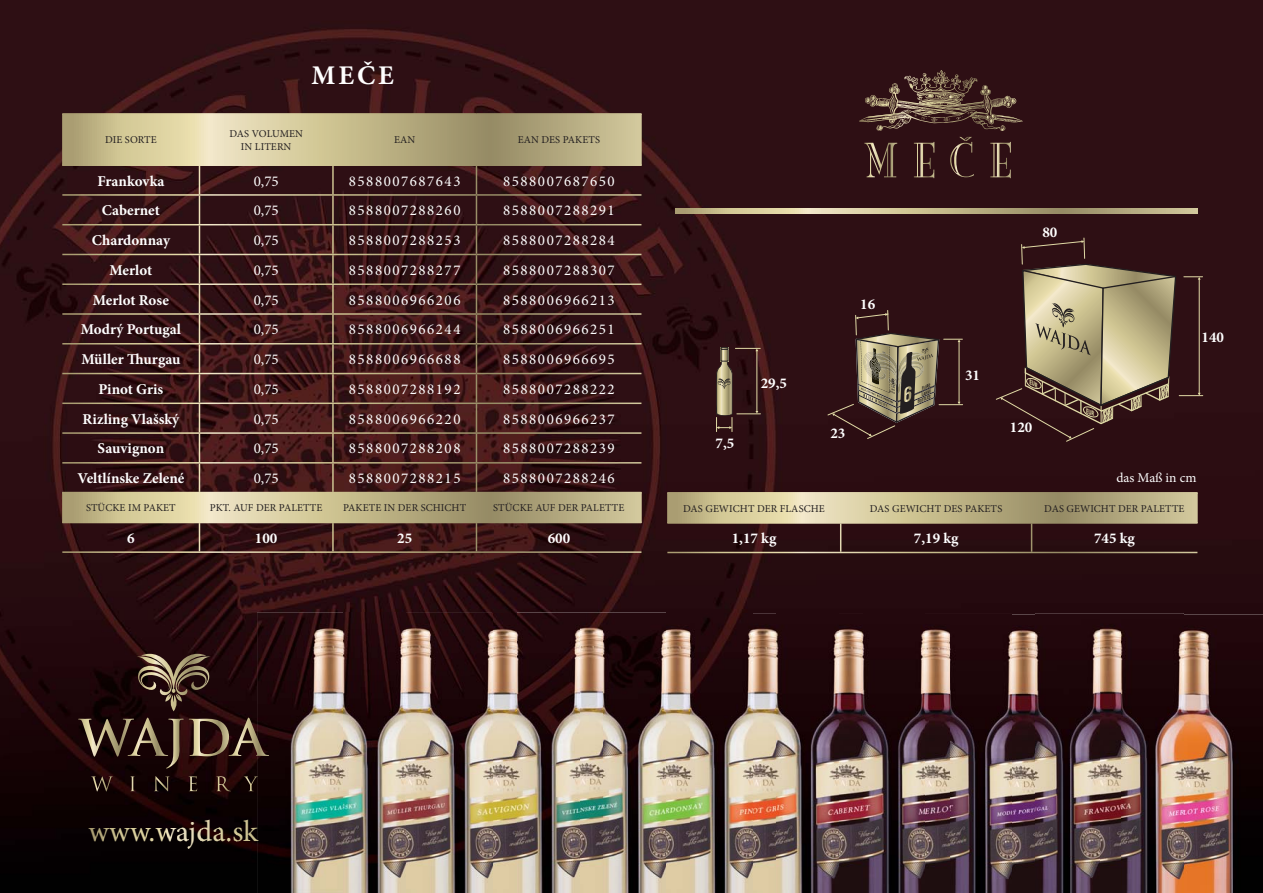
<style>
.page{position:relative;width:1263px;height:893px;background:#fff}
.page>*{position:absolute;margin:0;border:0;box-sizing:border-box;transform-origin:0 0}
.t1{font:30px "Minion Pro";letter-spacing:.005em;color:#aa9d72}
.t2{font:700 27px "Minion Pro";color:#fff}
.t3{font:15px "Minion Pro";letter-spacing:.1em;color:#fff}
.t4{font:700 15px "Minion Pro";color:#fff}
.t5{font:13.5px "Minion Pro";color:#fff}
.t6{font:10.5px/12.6px "Minion Pro";letter-spacing:.01em;color:#231f20;text-align:center}
.t7{font:italic 4.5px "Bebas Neue";color:#231f20;scale:1.19 1}
.s1{color:#c1b586}
.s2{color:#dbd09e}
.s3{color:#e1d6a5}
.s4{color:#e7dcab}
.s5{color:#ede3c3}
.s6{color:#eadfbe}
.s7{color:#e4dab5}
.s8{color:#dcd1a6}
.s9{color:#d7cd9e}
.s10{color:#d4ca98}
.s11{color:#cec392}
</style>
<div class="page">
<img style="left:0;top:0;width:1263px;height:893px">
<img style="left:752px;top:613px;width:87px;height:47px">
<img style="left:752px;top:660px;width:24px;height:233px">
<img style="left:605px;top:613px;width:147px;height:280px">
<img style="left:356px;top:613px;width:222px;height:280px">
<img style="left:776px;top:614px;width:87px;height:279px">
<img style="left:952px;top:614px;width:146px;height:279px">
<img style="left:1035px;top:613px;width:148px;height:47px">
<img style="left:1098px;top:660px;width:23px;height:233px">
<img style="left:925px;top:614px;width:87px;height:47px">
<img style="left:925px;top:660px;width:27px;height:233px">
<img style="left:863px;top:614px;width:62px;height:279px">
<img style="left:1121px;top:614px;width:142px;height:279px">
<img style="left:431px;top:613px;width:61px;height:280px">
<img style="left:257px;top:613px;width:99px;height:280px">
<img style="left:356px;top:613px;width:50px;height:1px">
<img style="left:517px;top:612px;width:149px;height:47px">
<img style="left:578px;top:659px;width:27px;height:234px">
<hr style="left:62px;top:551px;width:579px;height:2px;background:#fff">
<svg style="left:866px;top:70px;width:153px;height:61px"></svg>
<svg style="left:864px;top:143px;width:33px;height:34px"></svg>
<svg style="left:914px;top:142px;width:20px;height:36px"></svg>
<svg style="left:950px;top:137px;width:24px;height:40px"></svg>
<svg style="left:990px;top:142px;width:21px;height:36px"></svg>
<svg style="left:136px;top:654px;width:75px;height:57px"></svg>
<svg style="left:78px;top:718px;width:191px;height:51px"></svg>
<svg style="left:91px;top:776px;width:22px;height:15px"></svg>
<svg style="left:130px;top:776px;width:5px;height:15px"></svg>
<svg style="left:154px;top:776px;width:16px;height:15px"></svg>
<svg style="left:189px;top:776px;width:8px;height:15px"></svg>
<svg style="left:216px;top:776px;width:15px;height:15px"></svg>
<svg style="left:244px;top:776px;width:14px;height:15px"></svg>
<svg style="left:827px;top:309px;width:136px;height:131px"></svg>
<hr style="left:958px;top:341px;width:1px;height:61px;background:#e1daa6">
<svg style="left:715px;top:347px;width:45px;height:85px"></svg>
<hr style="left:667px;top:552px;width:530px;height:1px;background:#fff">
<svg style="left:676px;top:208px;width:522px;height:5px"></svg>
<svg style="left:667px;top:494px;width:530px;height:58px"></svg>
<hr style="left:667px;top:492px;width:530px;height:2px;background:#fff">
<hr style="left:667px;top:522px;width:530px;height:1px;background:#fff">
<hr style="left:62px;top:113px;width:271px;height:2px;background:#fff">
<hr style="left:333px;top:113px;width:143px;height:2px;background:#fff">
<hr style="left:476px;top:113px;width:165px;height:2px;background:#fff">
<svg style="left:62px;top:114px;width:579px;height:437px"></svg>
<hr style="left:62px;top:492px;width:579px;height:1px;background:#fff">
<hr style="left:62px;top:522px;width:579px;height:1px;background:#fff">
<svg style="left:995px;top:237px;width:208px;height:206px"></svg>
<h2 class="t2" style="left:311px;top:64px;width:84px">MEČE</h2>
<p class="t6" style="left:105px;top:135px;width:53px">DIE SORTE</p>
<p class="t6" style="left:229px;top:128px;width:75px">DAS VOLUMEN<br>IN LITERN</p>
<p class="t6" style="left:394px;top:135px;width:23px">EAN</p>
<p class="t6" style="left:518px;top:135px;width:84px">EAN DES PAKETS</p>
<p class="t6" style="left:111px;top:135px;width:41px">SORTEN</p>
<p class="t6" style="left:218px;top:135px;width:98px">VOLUMEN IN LITER</p>
<p class="t6" style="left:526px;top:135px;width:68px">EAN KARTON</p>
<p class="t4" style="left:97px;top:175px;width:69px">Frankovka</p>
<p class="t3" style="left:254px;top:175px;width:27px">0,75</p>
<p class="t3" style="left:349px;top:175px;width:113px">8588007687643</p>
<p class="t3" style="left:503px;top:175px;width:113px">8588007687650</p>
<p class="t4" style="left:102px;top:205px;width:60px">Cabernet</p>
<p class="t3" style="left:254px;top:205px;width:27px">0,75</p>
<p class="t3" style="left:349px;top:205px;width:113px">8588007288260</p>
<p class="t3" style="left:503px;top:205px;width:113px">8588007288291</p>
<p class="t4" style="left:92px;top:234px;width:80px">Chardonnay</p>
<p class="t3" style="left:254px;top:234px;width:27px">0,75</p>
<p class="t3" style="left:349px;top:234px;width:113px">8588007288253</p>
<p class="t3" style="left:503px;top:234px;width:113px">8588007288284</p>
<p class="t4" style="left:110px;top:264px;width:44px">Merlot</p>
<p class="t3" style="left:254px;top:264px;width:27px">0,75</p>
<p class="t3" style="left:349px;top:264px;width:113px">8588007288277</p>
<p class="t3" style="left:503px;top:264px;width:113px">8588007288307</p>
<p class="t4" style="left:93px;top:294px;width:78px">Merlot Rose</p>
<p class="t3" style="left:254px;top:294px;width:27px">0,75</p>
<p class="t3" style="left:349px;top:294px;width:113px">8588006966206</p>
<p class="t3" style="left:503px;top:294px;width:113px">8588006966213</p>
<p class="t4" style="left:81px;top:324px;width:102px">Modrý Portugal</p>
<p class="t3" style="left:254px;top:324px;width:27px">0,75</p>
<p class="t3" style="left:349px;top:324px;width:113px">8588006966244</p>
<p class="t3" style="left:503px;top:324px;width:113px">8588006966251</p>
<p class="t4" style="left:81px;top:353px;width:101px">Müller Thurgau</p>
<p class="t3" style="left:254px;top:353px;width:27px">0,75</p>
<p class="t3" style="left:349px;top:353px;width:113px">8588006966688</p>
<p class="t3" style="left:503px;top:353px;width:113px">8588006966695</p>
<p class="t4" style="left:98px;top:383px;width:66px">Pinot Gris</p>
<p class="t3" style="left:254px;top:383px;width:27px">0,75</p>
<p class="t3" style="left:349px;top:383px;width:113px">8588007288192</p>
<p class="t3" style="left:503px;top:383px;width:113px">8588007288222</p>
<p class="t4" style="left:83px;top:413px;width:98px">Rizling Vlašský</p>
<p class="t3" style="left:254px;top:413px;width:27px">0,75</p>
<p class="t3" style="left:349px;top:413px;width:113px">8588006966220</p>
<p class="t3" style="left:503px;top:413px;width:113px">8588006966237</p>
<p class="t4" style="left:98px;top:443px;width:68px">Sauvignon</p>
<p class="t3" style="left:254px;top:443px;width:27px">0,75</p>
<p class="t3" style="left:349px;top:443px;width:113px">8588007288208</p>
<p class="t3" style="left:503px;top:443px;width:113px">8588007288239</p>
<p class="t4" style="left:77px;top:472px;width:108px">Veltlínske Zelené</p>
<p class="t3" style="left:254px;top:472px;width:27px">0,75</p>
<p class="t3" style="left:349px;top:472px;width:113px">8588007288215</p>
<p class="t3" style="left:503px;top:472px;width:113px">8588007288246</p>
<p class="t6" style="left:81px;top:503px;width:102px">STÜCKE IM KARTON</p>
<p class="t6" style="left:215px;top:503px;width:103px">STÜCKE KAR. IM PAL</p>
<p class="t6" style="left:368px;top:503px;width:74px">PAPP SCHICHT</p>
<p class="t6" style="left:491px;top:503px;width:137px">FLASCHENSTÜCKE UF PAL</p>
<p class="t4" style="left:127px;top:532px;width:9px">6</p>
<p class="t4" style="left:255px;top:532px;width:24px">100</p>
<p class="t4" style="left:397px;top:532px;width:16px">25</p>
<p class="t4" style="left:548px;top:532px;width:24px">600</p>
<p class="t6" style="left:86px;top:503px;width:91px">STÜCKE IM PAKET</p>
<p class="t6" style="left:210px;top:503px;width:114px">PKT. AUF DER PALETTE</p>
<p class="t6" style="left:343px;top:503px;width:125px">PAKETE IN DER SCHICHT</p>
<p class="t6" style="left:493px;top:503px;width:133px">STÜCKE AUF DER PALETTE</p>
<p class="t4" style="left:716px;top:437px;width:20px">7,5</p>
<p class="t4" style="left:761px;top:377px;width:28px">29,5</p>
<p class="t4" style="left:860px;top:298px;width:16px">16</p>
<p class="t4" style="left:830px;top:427px;width:16px">23</p>
<p class="t4" style="left:1042px;top:227px;width:16px">80</p>
<p class="t7" style="left:920px;top:386px;width:9px;rotate:-23deg">fliaš</p>
<p class="t7" style="left:916px;top:400px;width:13px;rotate:-23deg">bottles</p>
<p class="t7" style="left:920px;top:392px;width:10px;rotate:-23deg">LAHVí</p>
<p class="t4" style="left:965px;top:369px;width:16px">31</p>
<p class="t4" style="left:1010px;top:421px;width:24px">120</p>
<p class="t4" style="left:1201px;top:331px;width:24px">140</p>
<p class="t5" style="left:1116px;top:472px;width:81px">das Maß in cm</p>
<p class="t6" style="left:683px;top:503px;width:143px">DAS GEWICHT DER FLASCHE</p>
<p class="t6" style="left:870px;top:503px;width:134px">DAS GEWICHT DES PAKETS</p>
<p class="t6" style="left:1044px;top:503px;width:142px">DAS GEWICHT DER PALETTE</p>
<p class="t6" style="left:706px;top:503px;width:98px">FLACHENGEWICHT</p>
<p class="t6" style="left:890px;top:503px;width:94px">KARTONGEWICHT</p>
<p class="t6" style="left:1064px;top:503px;width:102px">PALETTENGEWICHT</p>
<p class="t4" style="left:732px;top:532px;width:46px">1,17 kg</p>
<p class="t4" style="left:914px;top:532px;width:46px">7,19 kg</p>
<p class="t4" style="left:1094px;top:532px;width:42px">745 kg</p>
<h1 class="t1" style="left:88px;top:820px;width:171px">w<span class="s1">w</span><span class="s2">w</span><span class="s3">.</span><span class="s4">w</span><span class="s5">a</span><span class="s6">j</span><span class="s7">d</span><span class="s8">a</span><span class="s9">.</span><span class="s10">s</span><span class="s11">k</span></h1>
</div>
